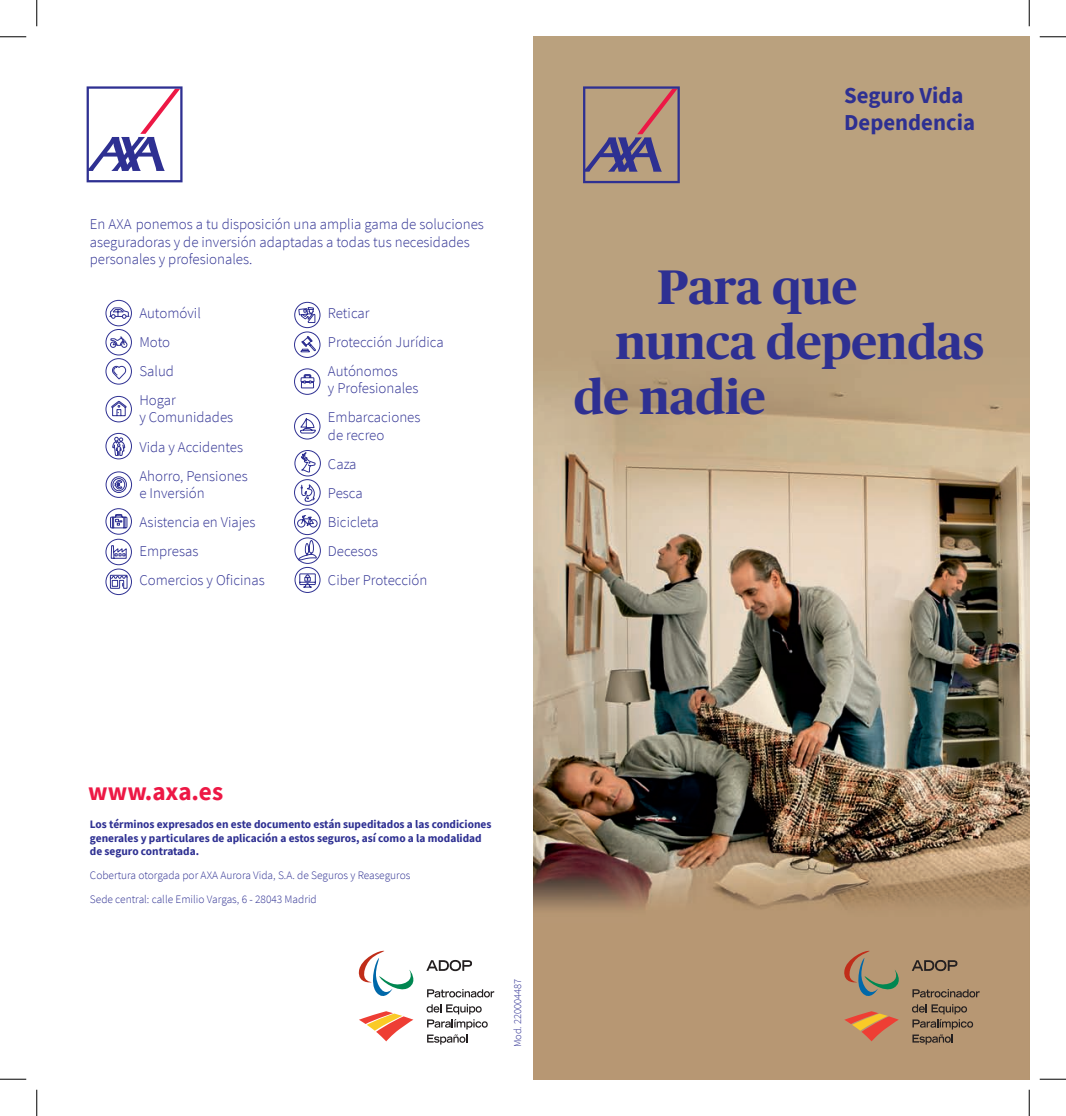
<style>
.page{position:relative;width:1066px;height:1116px;background:#fff}
.page>*{position:absolute;margin:0;border:0;box-sizing:border-box;transform-origin:0 0}
.t1{font:700 48.48px "Publico Headline";color:#2e3092}
.t2{font:700 25.2px "Source Sans Pro";color:#ed1845}
.t3{font:700 22.75px/26.2px "Source Sans Pro";color:#2e3092}
.t4{font:300 14.88px/29.1px "Source Sans Pro";color:#2e3092}
.t5{font:700 11.38px/13.7px "Source Sans Pro";color:#2e3092}
.t6{font:300 11.38px/23.6px "Source Sans Pro";color:#2e3092}
.t7{font:300 10.5px "Source Sans Pro";color:#2e3092}
</style>
<div class="page">
<img style="left:533px;top:37px;width:496px;height:1041px">
<svg style="left:583px;top:86px;width:97px;height:97px;background:#9c8480"></svg>
<svg style="left:87px;top:86px;width:95px;height:96px"></svg>
<svg style="left:426px;top:960px;width:46px;height:10px"></svg>
<svg style="left:427px;top:989px;width:67px;height:8px"></svg>
<svg style="left:426px;top:1004px;width:62px;height:40px"></svg>
<svg style="left:359px;top:1011px;width:54px;height:30px"></svg>
<svg style="left:358px;top:950px;width:56px;height:46px"></svg>
<div style="left:106px;top:396px;width:26px;height:26px;border:1px solid #2e3092;border-radius:50%"></div>
<div style="left:106px;top:358px;width:26px;height:26px;border:1px solid #2e3092;border-radius:50%"></div>
<div style="left:106px;top:329px;width:26px;height:26px;border:1px solid #2e3092;border-radius:50%"></div>
<div style="left:106px;top:300px;width:26px;height:26px;border:1px solid #2e3092;border-radius:50%"></div>
<div style="left:106px;top:568px;width:26px;height:26px;border:1px solid #2e3092;border-radius:50%"></div>
<svg style="left:110px;top:574px;width:18px;height:14px"></svg>
<div style="left:294px;top:413px;width:26px;height:26px;border:1px solid #2e3092;border-radius:50%"></div>
<div style="left:294px;top:331px;width:26px;height:26px;border:1px solid #2e3092;border-radius:50%"></div>
<div style="left:106px;top:508px;width:26px;height:26px;border:1px solid #2e3092;border-radius:50%"></div>
<svg style="left:110px;top:514px;width:17px;height:14px"></svg>
<div style="left:106px;top:539px;width:26px;height:26px;border:1px solid #2e3092;border-radius:50%"></div>
<svg style="left:111px;top:545px;width:16px;height:13px"></svg>
<div style="left:106px;top:433px;width:26px;height:26px;border:1px solid #2e3092;border-radius:50%"></div>
<svg style="left:112px;top:436px;width:13px;height:22px"></svg>
<div style="left:295px;top:450px;width:26px;height:26px;border:1px solid #2e3092;border-radius:50%"></div>
<div style="left:295px;top:537px;width:26px;height:26px;border:1px solid #2e3092;border-radius:50%"></div>
<svg style="left:297px;top:515px;width:21px;height:12px"></svg>
<div style="left:294px;top:508px;width:26px;height:26px;border:1px solid #2e3092;border-radius:50%"></div>
<div style="left:294px;top:479px;width:26px;height:26px;border:1px solid #2e3092;border-radius:50%"></div>
<svg style="left:300px;top:374px;width:14px;height:14px"></svg>
<div style="left:294px;top:368px;width:26px;height:26px;border:1px solid #2e3092;border-radius:50%"></div>
<div style="left:294px;top:302px;width:26px;height:26px;border:1px solid #2e3092;border-radius:50%"></div>
<svg style="left:298px;top:301px;width:17px;height:22px"></svg>
<div style="left:106px;top:471px;width:26px;height:26px;border:1px solid #2e3092;border-radius:50%"></div>
<div style="left:111px;top:476px;width:16px;height:16px;border:1px solid #2e3092;border-radius:50%"></div>
<div style="left:113px;top:478px;width:12px;height:13px;border:1px solid #2e3092;border-radius:50%"></div>
<svg style="left:114px;top:480px;width:9px;height:9px"></svg>
<div style="left:295px;top:567px;width:25px;height:25px;border:1px solid #2e3092;border-radius:50%"></div>
<svg style="left:299px;top:573px;width:17px;height:14px"></svg>
<svg style="left:110px;top:307px;width:19px;height:12px"></svg>
<svg style="left:110px;top:336px;width:17px;height:11px"></svg>
<svg style="left:111px;top:400px;width:16px;height:16px"></svg>
<svg style="left:112px;top:365px;width:14px;height:14px"></svg>
<svg style="left:300px;top:335px;width:16px;height:17px"></svg>
<svg style="left:301px;top:484px;width:14px;height:18px"></svg>
<svg style="left:296px;top:540px;width:22px;height:21px"></svg>
<svg style="left:300px;top:418px;width:16px;height:54px"></svg>
<svg style="left:911px;top:959px;width:46px;height:11px"></svg>
<svg style="left:912px;top:988px;width:67px;height:9px"></svg>
<svg style="left:912px;top:1003px;width:61px;height:41px;background:#967c60"></svg>
<svg style="left:844px;top:1011px;width:54px;height:30px;background:#d08255"></svg>
<svg style="left:843px;top:949px;width:61px;height:52px;background:#a58e6f"></svg>
<svg style="left:0;top:36px;width:26px;height:1px"></svg>
<svg style="left:1039px;top:36px;width:27px;height:1px"></svg>
<svg style="left:0;top:1078px;width:26px;height:1px"></svg>
<svg style="left:1039px;top:1078px;width:27px;height:1px"></svg>
<svg style="left:36px;top:0;width:1px;height:26px"></svg>
<svg style="left:36px;top:1089px;width:1px;height:26px"></svg>
<svg style="left:1029px;top:0;width:1px;height:26px"></svg>
<svg style="left:1029px;top:1089px;width:1px;height:26px"></svg>
<p class="t4" style="left:90px;top:215px;width:395px;line-height:17.5px">En AXA ponemos a tu disposición una amplia gama de soluciones aseguradoras y de inversión adaptadas a todas tus necesidades personales y profesionales.</p>
<p class="t4" style="left:139px;top:298px;width:63px">Automóvil<br>Moto<br>Salud<br>Hogar</p>
<p class="t4" style="left:139px;top:403px;width:110px">y Comunidades<br>Vida y Accidentes<br>Ahorro, Pensiones</p>
<p class="t4" style="left:139px;top:478px;width:127px">e Inversión<br>Asistencia en Viajes<br>Empresas<br>Comercios y Oficinas</p>
<p class="t4" style="left:328px;top:298px;width:117px">Reticar<br>Protección Jurídica<br>Autónomos</p>
<p class="t4" style="left:328px;top:374px;width:94px">y Profesionales<br>Embarcaciones</p>
<p class="t4" style="left:328px;top:420px;width:101px">de recreo<br>Caza<br>Pesca<br>Bicicleta<br>Decesos<br>Ciber Protección</p>
<h3 class="t3" style="left:844px;top:82px;width:132px">Seguro Vida<br>Dependencia</h3>
<h1 class="t1" style="left:657px;top:252px;width:201px">Para que</h1>
<h1 class="t1" style="left:615px;top:307px;width:370px">nunca dependas</h1>
<h1 class="t1" style="left:573px;top:362px;width:193px">de nadie</h1>
<h2 class="t2" style="left:88px;top:774px;width:136px">www.axa.es</h2>
<p class="t5" style="left:90px;top:817px;width:403px">Los términos expresados en este documento están supeditados a las condiciones generales y particulares de aplicación a estos seguros, así como a la modalidad de seguro contratada.</p>
<p class="t6" style="left:90px;top:863px;width:322px">Cobertura otorgada por AXA Aurora Vida, S.A. de Seguros y Reaseguros<br>Sede central: calle Emilio Vargas, 6 - 28043 Madrid</p>
<p class="t7" style="left:511px;top:1047px;width:70px;rotate:-90deg">Mod. 220004487</p>
</div>
